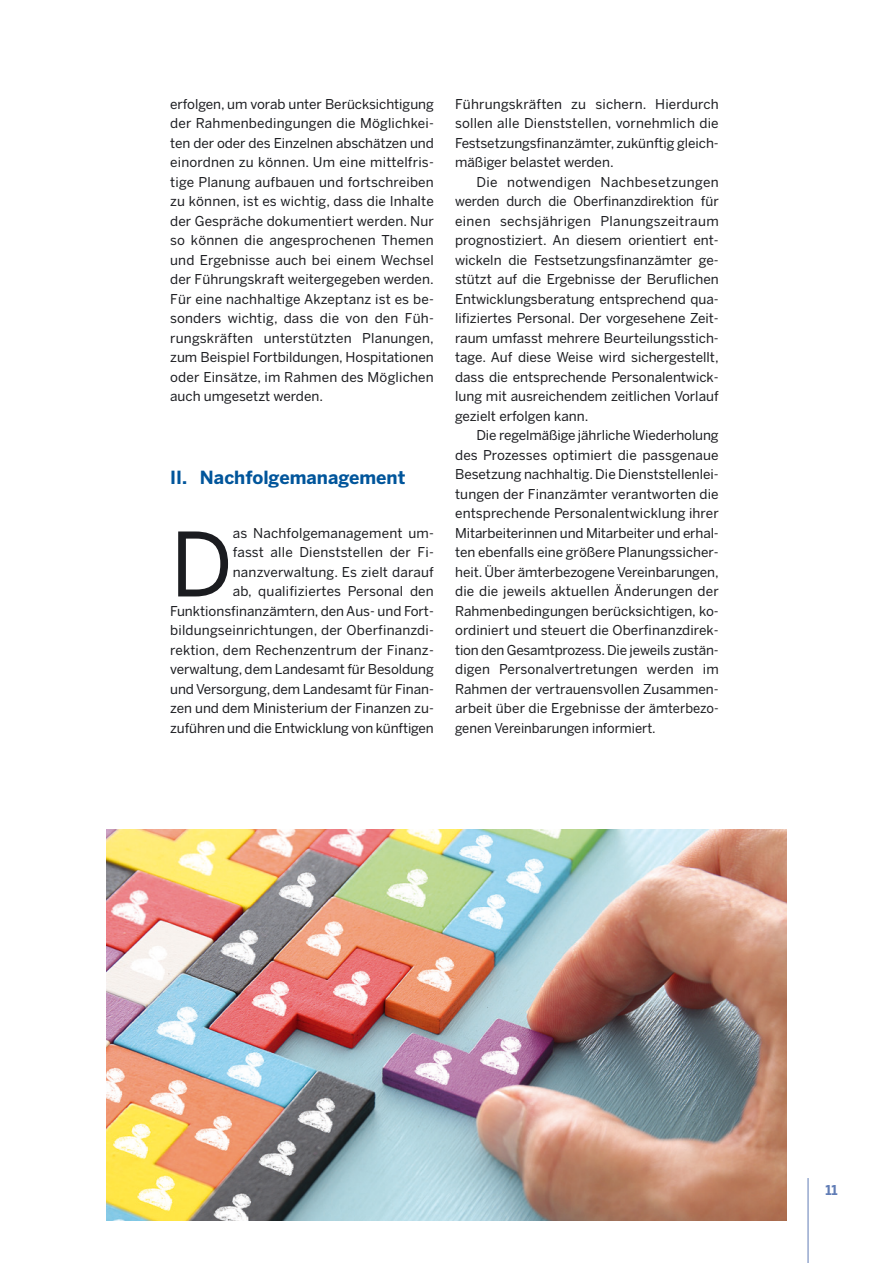
<style>
.page{position:relative;width:893px;height:1263px;background:#fff}
.page>*{position:absolute;margin:0;border:0;box-sizing:border-box;transform-origin:0 0}
.t1{font:87.75px "Benton Sans";color:#1b1c20}
.t2{font:700 18px "Benton Sans";color:#00559b}
.t3{font:13.5px/19.5px "Benton Sans";color:#1b1c20;text-align:justify}
.t4{font:700 13.5px "Benton Sans";color:#617db6}
</style>
<div class="page">
<img style="left:106px;top:829px;width:703px;height:434px">
<p class="t3" style="left:170px;top:96px;width:265px">erfolgen, um vorab unter Berücksichtigung der Rahmenbedingungen die Möglichkei&shy;ten der oder des Einzelnen abschätzen und einordnen zu können. Um eine mittelfris&shy;tige Planung aufbauen und fortschreiben zu können, ist es wichtig, dass die Inhalte der Gespräche dokumentiert werden. Nur so können die angesprochenen Themen und Ergebnisse auch bei einem Wechsel der Führungskraft weitergegeben werden.<br>Für eine nachhaltige Akzeptanz ist es be&shy;sonders wichtig, dass die von den Füh&shy;rungskräften unterstützten Planungen, zum Beispiel Fortbildungen, Hospitationen oder Einsätze, im Rahmen des Möglichen auch umgesetzt werden.</p>
<h2 class="t2" style="left:170px;top:471px;width:237px">II. Nachfolgemanagement</h2>
<p class="t3" style="left:170px;top:525px;width:265px;text-align:right">as Nachfolgemanagement um-<br>fasst alle Dienststellen der Fi&shy;nanzverwaltung. Es zielt darauf<br>ab, qualifiziertes Personal den Funktionsfinanzämtern, den Aus- und Fort&shy;bildungseinrichtungen, der Oberfinanzdi&shy;rektion, dem Rechenzentrum der Finanz&shy;verwaltung, dem Landesamt für Besoldung und Versorgung, dem Landesamt für Finan&shy;zen und dem Ministerium der Finanzen zu&shy;zuführen und die Entwicklung von künftigen</p>
<h1 class="t1" style="left:170px;top:531px;width:64px">D</h1>
<p class="t3" style="left:455px;top:96px;width:265px">Führungskräften zu sichern. Hierdurch sollen alle Dienststellen, vornehmlich die Festsetzungsfinanzämter, zukünftig gleich&shy;mäßiger belastet werden.</p>
<p class="t3" style="left:455px;top:174px;width:265px;text-indent:21px">Die notwendigen Nachbesetzungen werden durch die Oberfinanzdirektion für einen sechsjährigen Planungszeitraum prognostiziert. An diesem orientiert ent&shy;wickeln die Festsetzungsfinanzämter ge&shy;stützt auf die Ergebnisse der Beruflichen Entwicklungsberatung entsprechend qua&shy;lifiziertes Personal. Der vorgesehene Zeit&shy;raum umfasst mehrere Beurteilungsstich&shy;tage. Auf diese Weise wird sichergestellt, dass die entsprechende Personalentwick&shy;lung mit ausreichendem zeitlichen Vorlauf gezielt erfolgen kann.</p>
<p class="t3" style="left:455px;top:427px;width:265px;text-indent:21px">Die regelmäßige jährliche Wiederholung des Prozesses optimiert die passgenaue Besetzung nachhaltig. Die Dienststellenlei&shy;tungen der Finanzämter verantworten die entsprechende Personalentwicklung ihrer Mitarbeiterinnen und Mitarbeiter und erhal&shy;ten ebenfalls eine größere Planungssicher&shy;heit. Über ämterbezogene Vereinbarungen, die die jeweils aktuellen Änderungen der Rahmenbedingungen berücksichtigen, ko&shy;ordiniert und steuert die Oberfinanzdirek&shy;tion den Gesamtprozess. Die jeweils zustän&shy;digen Personalvertretungen werden im Rahmen der vertrauensvollen Zusammen&shy;arbeit über die Ergebnisse der ämterbezo&shy;genen Vereinbarungen informiert.</p>
<p class="t4" style="left:825px;top:1185px;width:14px">11</p>
</div>
